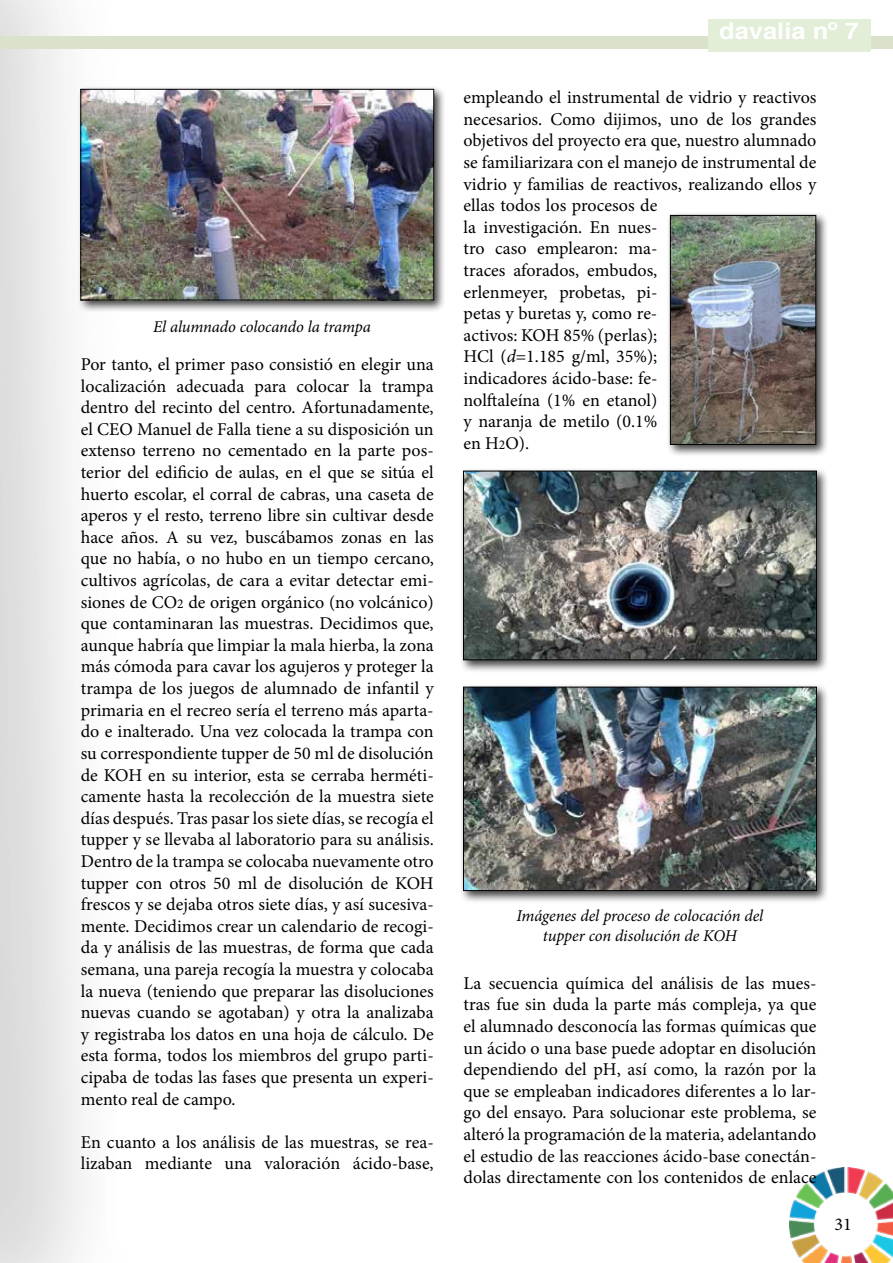
<style>
.page{position:relative;width:893px;height:1263px;background:#fff}
.page>*{position:absolute;margin:0;border:0;box-sizing:border-box;transform-origin:0 0}
.t1{font:700 22.95px "Helvetica";color:#fff;scale:1.11 1}
.t2{font:18px/21.6px "Minion Pro";color:#000;text-align:justify}
.t3{font:italic 16.5px/19.8px "Minion Pro";letter-spacing:-.005em;color:#000;text-align:center}
.s1{font-size:13.5px}
.s2{font-style:italic}
</style>
<div class="page">
<img style="left:789px;top:1167px;width:104px;height:96px">
<div style="left:0;top:36px;width:893px;height:13px;background:#dbe2cb"></div>
<div style="left:708px;top:19px;width:162px;height:33px;background:#e2eed7"></div>
<div style="left:77px;top:85px;width:370px;height:228px;background:#000;opacity:.75"></div>
<img style="left:83px;top:91px;width:349px;height:207px">
<div style="left:81px;top:89px;width:353px;height:211px;border:1px solid #000"></div>
<div style="left:666px;top:211px;width:162px;height:246px;background:#000;opacity:.75"></div>
<img style="left:672px;top:217px;width:142px;height:226px">
<div style="left:670px;top:215px;width:146px;height:230px;border:1px solid #000"></div>
<div style="left:459px;top:467px;width:370px;height:206px;background:#000;opacity:.75"></div>
<img style="left:465px;top:473px;width:350px;height:185px">
<div style="left:463px;top:471px;width:354px;height:189px;border:1px solid #000"></div>
<div style="left:459px;top:683px;width:370px;height:220px;background:#000;opacity:.75"></div>
<img style="left:465px;top:689px;width:350px;height:200px">
<div style="left:463px;top:687px;width:354px;height:204px;border:1px solid #000"></div>
<p class="t3" style="left:153px;top:316px;width:219px">El alumnado colocando la trampa</p>
<p class="t2" style="left:81px;top:354px;width:354px">Por tanto, el primer paso consistió en elegir una localización adecuada para colocar la trampa dentro del recinto del centro. Afortunadamente, el CEO Manuel de Falla tiene a su disposición un extenso terreno no cementado en la parte pos&shy;terior del edificio de aulas, en el que se sitúa el huerto escolar, el corral de cabras, una caseta de aperos y el resto, terreno libre sin cultivar desde hace años. A su vez, buscábamos zonas en las que no había, o no hubo en un tiempo cercano, cultivos agrícolas, de cara a evitar detectar emi&shy;siones de CO<span class="s1">2</span> de origen orgánico (no volcánico) que contaminaran las muestras. Decidimos que, aunque habría que limpiar la mala hierba, la zona más cómoda para cavar los agujeros y proteger la trampa de los juegos de alumnado de infantil y primaria en el recreo sería el terreno más aparta&shy;do e inalterado. Una vez colocada la trampa con su correspondiente tupper de 50 ml de disolución de KOH en su interior, esta se cerraba herméti&shy;camente hasta la recolección de la muestra siete días después. Tras pasar los siete días, se recogía el tupper y se llevaba al laboratorio para su análisis.<br>Dentro de la trampa se colocaba nuevamente otro tupper con otros 50 ml de disolución de KOH frescos y se dejaba otros siete días, y así sucesiva&shy;mente. Decidimos crear un calendario de recogi&shy;da y análisis de las muestras, de forma que cada semana, una pareja recogía la muestra y colocaba la nueva (teniendo que preparar las disoluciones nuevas cuando se agotaban) y otra la analizaba y registraba los datos en una hoja de cálculo. De esta forma, todos los miembros del grupo parti&shy;cipaba de todas las fases que presenta un experi&shy;mento real de campo.</p>
<p class="t2" style="left:81px;top:1131px;width:354px">En cuanto a los análisis de las muestras, se rea&shy;lizaban mediante una valoración ácido-base,</p>
<p class="t1" style="left:719px;top:16px;width:127px">davalia nº 7</p>
<p class="t2" style="left:463px;top:87px;width:354px;text-align:left">empleando el instrumental de vidrio y reactivos necesarios. Como dijimos, uno de los grandes objetivos del proyecto era que, nuestro alumnado se familiarizara con el manejo de instrumental de vidrio y familias de reactivos, realizando ellos y ellas todos los procesos de<br>la investigación. En nues-<br>tro caso emplearon: ma-<br>traces aforados, embudos,<br>erlenmeyer, probetas, pi-<br>petas y buretas y, como re-<br>activos: KOH 85% (perlas);<br>HCl (<span class="s2">d</span>=1.185 g/ml, 35%);<br>indicadores ácido-base: fe-<br>nolftaleína (1% en etanol)<br>y naranja de metilo (0.1%<br>en H<span class="s1">2</span>O).</p>
<p class="t3" style="left:517px;top:905px;width:248px">Imágenes del proceso de colocación del tupper con disolución de KOH</p>
<p class="t2" style="left:463px;top:972px;width:354px">La secuencia química del análisis de las mues&shy;tras fue sin duda la parte más compleja, ya que el alumnado desconocía las formas químicas que un ácido o una base puede adoptar en disolución dependiendo del pH, así como, la razón por la que se empleaban indicadores diferentes a lo lar&shy;go del ensayo. Para solucionar este problema, se alteró la programación de la materia, adelantando el estudio de las reacciones ácido-base conectán&shy;dolas directamente con los contenidos de enlace</p>
<p class="t2" style="left:834px;top:1213px;width:19px">31</p>
</div>
